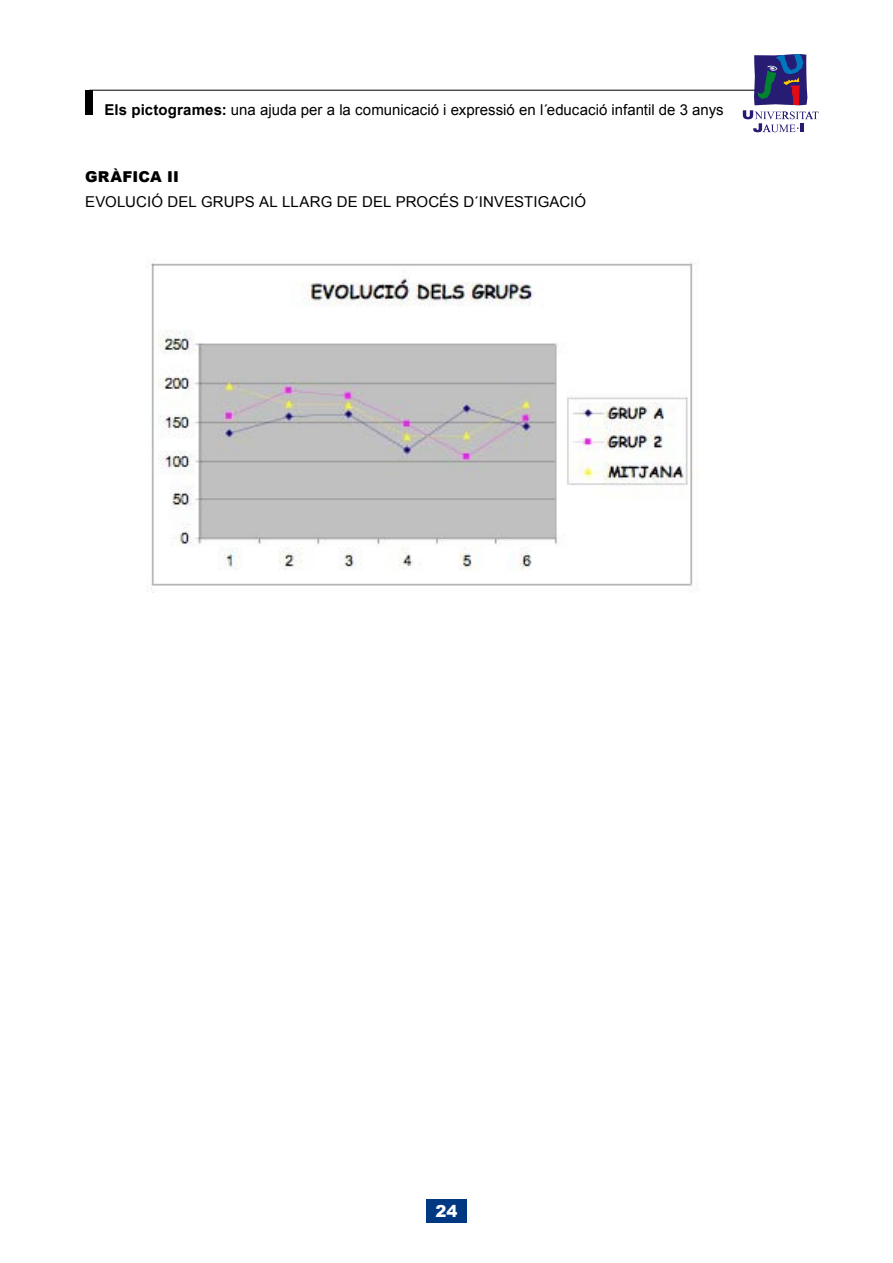
<style>
.page{position:relative;width:893px;height:1263px;background:#fff}
.page>*{position:absolute;margin:0;border:0;box-sizing:border-box;transform-origin:0 0}
.t1{font:900 16.5px "Arial";color:#fff}
.t2{font:15px "Arial";color:#000}
.t3{font:900 15px "Arial";letter-spacing:.01em;color:#000}
.s1{font-weight:700}
</style>
<div class="page">
<hr style="left:89px;top:90px;width:668px;height:1px;background:#000">
<svg style="left:743px;top:54px;width:76px;height:78px"></svg>
<div style="left:85px;top:90px;width:7px;height:25px;background:#000"></div>
<div style="left:427px;top:1199px;width:40px;height:24px;background:#003882"></div>
<img style="left:151px;top:262px;width:548px;height:331px">
<p class="t2" style="left:104px;top:101px;width:621px"><span class="s1">Els pictogrames:</span> una ajuda per a la comunicació i expressió en l´educació infantil de 3 anys</p>
<p class="t3" style="left:85px;top:168px;width:95px">GRÀFICA II</p>
<p class="t2" style="left:85px;top:193px;width:503px">EVOLUCIÓ DEL GRUPS AL LLARG DE DEL PROCÉS D´INVESTIGACIÓ</p>
<p class="t1" style="left:436px;top:1202px;width:12px">24</p>
</div>
